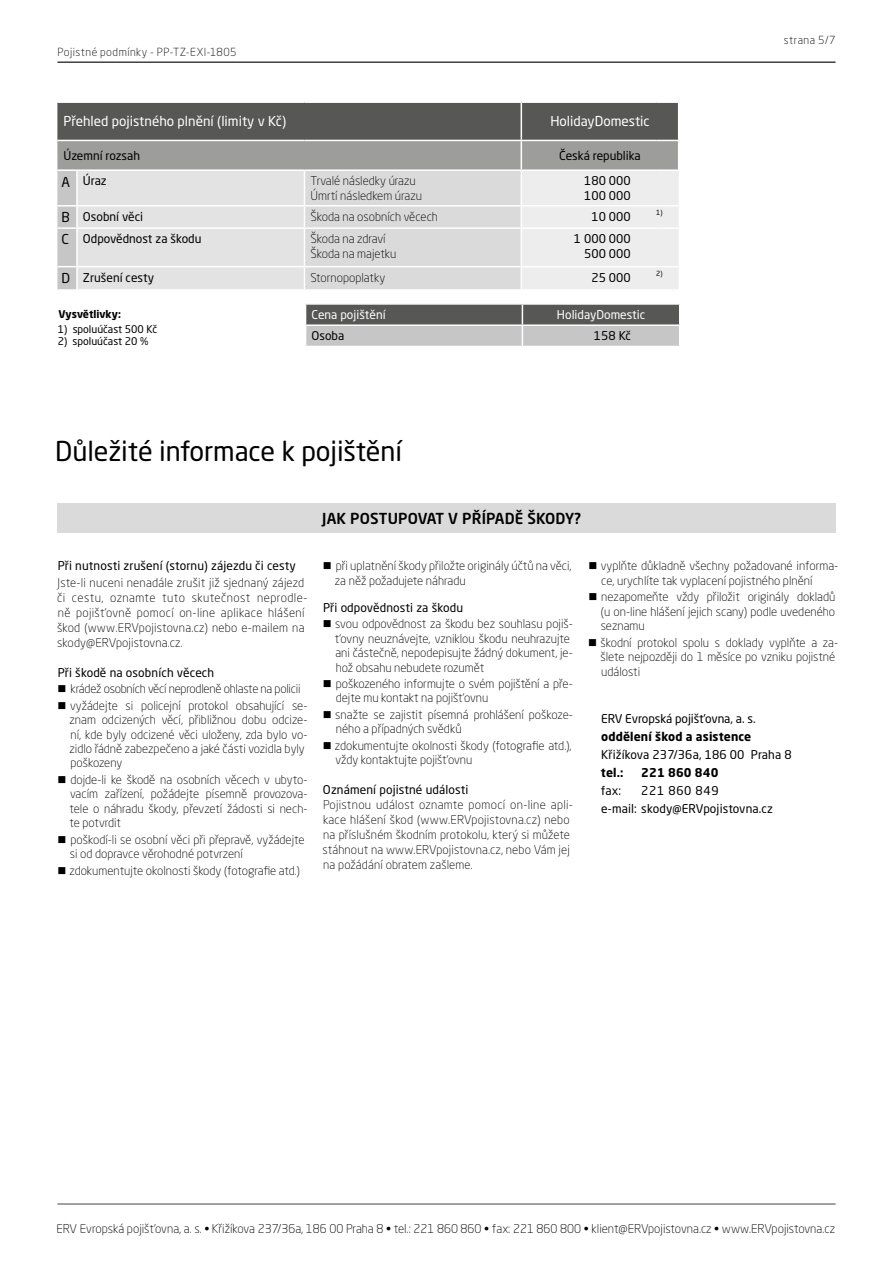
<style>
.page{position:relative;width:893px;height:1263px;background:#fff}
.page>*{position:absolute;margin:0;border:0;box-sizing:border-box;transform-origin:0 0}
.t1{font:27px "Neo Sans Pro";letter-spacing:-.005em;color:#000}
.t2{font:500 15px "Neo Sans Pro";letter-spacing:.01em;color:#000}
.t3{font:13.5px "Neo Sans Pro";color:#fff}
.t4{font:300 12.15px "Neo Sans Pro";color:#000}
.t5{font:300 12px/14.4px "Neo Sans Pro";color:#000}
.t6{font:12px/14.4px "Neo Sans Pro";color:#000}
.t7{font:300 12px/15px "Neo Sans Pro";letter-spacing:.02em;color:#000}
.t8{font:300 12px/16.5px "Neo Sans Pro";letter-spacing:-.02em;color:#000}
.t9{font:700 12px "Neo Sans Pro";letter-spacing:.01em;color:#000}
.t10{font:12px "Neo Sans Pro";color:#fff}
.t11{font:300 10.95px "Neo Sans Pro";letter-spacing:.045em;color:#000}
.t12{font:10.5px "Neo Sans Pro";color:#000}
.t13{font:700 10.5px "Neo Sans Pro";color:#000}
.t14{font:7.05px "Neo Sans Pro";color:#000}
.s1{font-size:13.5px}
</style>
<div class="page">
<hr style="left:57px;top:62px;width:779px;height:1px;background:#000">
<hr style="left:57px;top:1203px;width:779px;height:1px;background:#575756">
<svg style="left:57px;top:102px;width:622px;height:188px;background:#bdbdbd"></svg>
<hr style="left:76px;top:171px;width:2px;height:34px;background:#fff">
<hr style="left:76px;top:207px;width:2px;height:20px;background:#fff">
<hr style="left:76px;top:229px;width:2px;height:37px;background:#fff">
<hr style="left:76px;top:267px;width:2px;height:22px;background:#fff">
<div style="left:57px;top:503px;width:779px;height:30px;background:#dadada"></div>
<svg style="left:305px;top:305px;width:375px;height:41px;background:#949494"></svg>
<hr style="left:305px;top:303px;width:217px;height:2px;background:#f5fbfe">
<p class="t11" style="left:57px;top:46px;width:181px">Pojistné podmínky - PP-TZ-EXI-1805</p>
<p class="t3" style="left:63px;top:113px;width:224px">Přehled pojistného plnění (limity v Kč)</p>
<p class="t3" style="left:550px;top:113px;width:101px">HolidayDomestic</p>
<p class="t6" style="left:63px;top:148px;width:78px">Územní rozsah</p>
<p class="t6" style="left:559px;top:148px;width:83px">Česká republika</p>
<p class="t6" style="left:62px;top:174px;width:47px"><span class="s1">A</span> Úraz</p>
<p class="t5" style="left:310px;top:174px;width:113px">Trvalé následky úrazu<br>Úmrtí následkem úrazu</p>
<p class="t6" style="left:584px;top:174px;width:48px">180 000<br>100 000</p>
<p class="t6" style="left:62px;top:209px;width:83px"><span class="s1">B</span> Osobní věci</p>
<p class="t5" style="left:310px;top:209px;width:129px">Škoda na osobních věcech</p>
<p class="t6" style="left:591px;top:209px;width:41px">10 000</p>
<p class="t14" style="left:656px;top:208px;width:8px">1)</p>
<p class="t6" style="left:62px;top:231px;width:141px"><span class="s1">C</span> Odpovědnost za škodu</p>
<p class="t5" style="left:310px;top:232px;width:88px">Škoda na zdraví<br>Škoda na majetku</p>
<p class="t6" style="left:574px;top:231px;width:58px;text-align:right">1 000 000<br>500 000</p>
<p class="t6" style="left:62px;top:270px;width:94px"><span class="s1">D</span> Zrušení cesty</p>
<p class="t5" style="left:310px;top:270px;width:76px">Stornopoplatky</p>
<p class="t6" style="left:591px;top:270px;width:41px">25 000</p>
<p class="t14" style="left:656px;top:269px;width:8px">2)</p>
<p class="t13" style="left:59px;top:307px;width:64px">Vysvětlivky:</p>
<p class="t12" style="left:58px;top:322px;width:101px">1) spoluúčast 500 Kč</p>
<p class="t12" style="left:58px;top:335px;width:92px">2) spoluúčast 20 %</p>
<p class="t10" style="left:312px;top:307px;width:76px">Cena pojištění</p>
<p class="t10" style="left:557px;top:307px;width:90px">HolidayDomestic</p>
<p class="t6" style="left:312px;top:329px;width:34px">Osoba</p>
<p class="t6" style="left:594px;top:329px;width:38px">158 Kč</p>
<h1 class="t1" style="left:55px;top:434px;width:348px">Důležité informace k pojištění</h1>
<p class="t2" style="left:322px;top:509px;width:260px">JAK POSTUPOVAT V PŘÍPADĚ ŠKODY?</p>
<p class="t11" style="left:784px;top:33px;width:53px">strana 5/7</p>
<p class="t6" style="left:58px;top:558px;width:240px">Při nutnosti zrušení (stornu) zájezdu či cesty</p>
<p class="t7" style="left:57px;top:575px;width:252px">Jste-li nuceni nenadále zrušit již sjednaný zájezd či cestu, oznamte tuto skutečnost neprodle&shy;ně pojišťovně pomocí on-line aplikace hlášení škod (www.ERVpojistovna.cz) nebo e-mailem na skody@ERVpojistovna.cz.</p>
<p class="t6" style="left:58px;top:665px;width:158px">Při škodě na osobních věcech</p>
<p class="t8" style="left:70px;top:680px;width:239px">krádež osobních věcí neprodleně ohlaste na policii vyžádejte si policejní protokol obsahující se-</p>
<p class="t5" style="left:70px;top:712px;width:239px">znam odcizených věcí, přibližnou dobu odcize&shy;ní, kde byly odcizené věci uloženy, zda bylo vo&shy;zidlo řádně zabezpečeno a jaké části vozidla byly poškozeny</p>
<p class="t5" style="left:70px;top:772px;width:239px;text-align:justify">dojde-li ke škodě na osobních věcech v ubyto&shy;vacím zařízení, požádejte písemně provozova&shy;tele o náhradu škody, převzetí žádosti si nech&shy;te potvrdit</p>
<p class="t5" style="left:70px;top:832px;width:236px">poškodí-li se osobní věci při přepravě, vyžádejte si od dopravce věrohodné potvrzení</p>
<p class="t5" style="left:70px;top:863px;width:232px">zdokumentujte okolnosti škody (fotografie atd.)</p>
<p class="t5" style="left:335px;top:559px;width:238px">při uplatnění škody přiložte originály účtů na věci, za něž požadujete náhradu</p>
<p class="t6" style="left:323px;top:601px;width:142px">Při odpovědnosti za škodu</p>
<p class="t5" style="left:335px;top:617px;width:240px">svou odpovědnost za škodu bez souhlasu pojiš&shy;ťovny neuznávejte, vzniklou škodu neuhrazujte ani částečně, nepodepisujte žádný dokument, je&shy;hož obsahu nebudete rozumět</p>
<p class="t5" style="left:336px;top:676px;width:239px">poškozeného informujte o svém pojištění a pře&shy;dejte mu kontakt na pojišťovnu</p>
<p class="t5" style="left:335px;top:707px;width:239px">snažte se zajistit písemná prohlášení poškoze&shy;ného a případných svědků</p>
<p class="t5" style="left:335px;top:738px;width:238px">zdokumentujte okolnosti škody (fotografie atd.), vždy kontaktujte pojišťovnu</p>
<p class="t6" style="left:323px;top:782px;width:147px">Oznámení pojistné události</p>
<p class="t5" style="left:323px;top:797px;width:252px;line-height:15px">Pojistnou událost oznamte pomocí on-line apli&shy;kace hlášení škod (www.ERVpojistovna.cz) nebo na příslušném škodním protokolu, který si můžete stáhnout na www.ERVpojistovna.cz, nebo Vám jej na požádání obratem zašleme.</p>
<p class="t5" style="left:601px;top:559px;width:239px">vyplňte důkladně všechny požadované informa&shy;ce, urychlíte tak vyplacení pojistného plnění</p>
<p class="t5" style="left:601px;top:589px;width:236px;text-align:justify">nezapomeňte vždy přiložit originály dokladů (u on-line hlášení jejich scany) podle uvedeného seznamu</p>
<p class="t5" style="left:600px;top:635px;width:239px">škodní protokol spolu s doklady vyplňte a za&shy;šlete nejpozději do 1 měsíce po vzniku pojistné události</p>
<p class="t6" style="left:601px;top:711px;width:156px">ERV Evropská pojišťovna, a. s.</p>
<p class="t9" style="left:601px;top:729px;width:151px">oddělení škod a asistence</p>
<p class="t6" style="left:601px;top:747px;width:192px">Křižíkova 237/36a, 186 00 Praha 8</p>
<p class="t9" style="left:601px;top:765px;width:24px">tel.:</p>
<p class="t9" style="left:641px;top:765px;width:79px">221 860 840</p>
<p class="t6" style="left:601px;top:783px;width:22px">fax:</p>
<p class="t6" style="left:601px;top:781px;width:173px;line-height:18px;text-indent:40px">221 860 849<br>e-mail: skody@ERVpojistovna.cz</p>
<p class="t4" style="left:56px;top:1221px;width:780px">ERV Evropská pojišťovna, a. s. • Křižíkova 237/36a, 186 00 Praha 8 • tel.: 221 860 860 • fax: 221 860 800 • klient@ERVpojistovna.cz • www.ERVpojistovna.cz</p>
</div>
